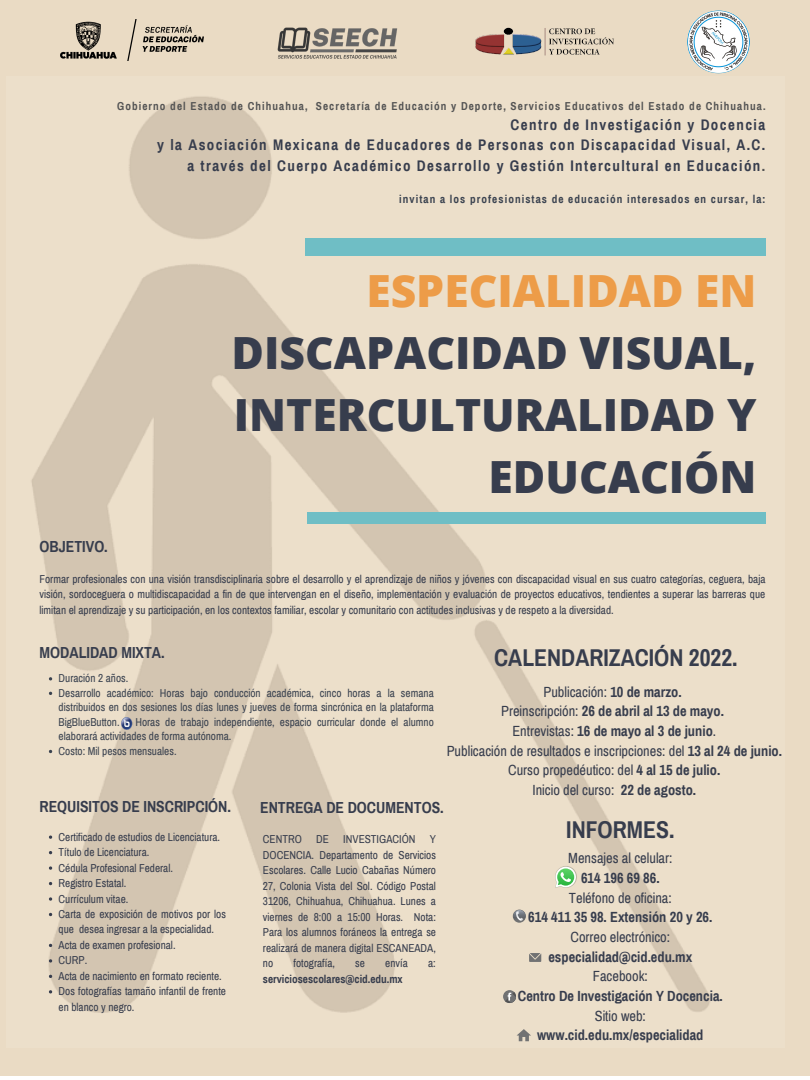
<style>
.page{position:relative;width:810px;height:1080px;background:#fff}
.page>*{position:absolute;margin:0;border:0;box-sizing:border-box;transform-origin:0 0}
.t1{font:800 44.38px/61.9px "Open Sans";color:#373d4d;text-align:right}
.t2{font:800 44.38px "Open Sans";color:#ed9c48}
.t3{font:700 23.75px "Archivo Narrow";color:#373d4d}
.t4{font:700 15.62px "Archivo Narrow";color:#373d4d}
.t5{font:700 15px/20.6px "Archivo Narrow";letter-spacing:.095em;color:#373d4d;text-align:right}
.t6{font:14.38px/19.7px "Archivo Narrow";color:#373d4d;text-align:center}
.t7{font:700 14.38px "Archivo Narrow";color:#373d4d}
.t8{font:11.25px/15.5px "Archivo Narrow";color:#373d4d;text-align:justify}
.t9{font:11.25px/14.5px "Archivo Narrow";color:#3b4350}
.t10{font:700 11.25px "Archivo Narrow";letter-spacing:.095em;color:#545454}
.t11{font:700 11.25px "Archivo Narrow";letter-spacing:.095em;color:#3b4350}
.t12{font:700 11.25px "Archivo Narrow";color:#373d4d}
.s1{color:#545454}
.s2{font-weight:700}
</style>
<div class="page">
<div style="left:0;top:0;width:810px;height:1075px;background:#eadbc4"></div>
<img style="left:32px;top:97px;width:734px;height:945px">
<div style="left:305px;top:239px;width:461px;height:17px;background:#6fbec5"></div>
<div style="left:307px;top:513px;width:459px;height:11px;background:#6fbec5"></div>
<svg style="left:49px;top:866px;width:3px;height:4px"></svg>
<svg style="left:49px;top:897px;width:3px;height:4px"></svg>
<svg style="left:49px;top:959px;width:3px;height:4px"></svg>
<img style="left:475px;top:27px;width:139px;height:29px">
<img style="left:60px;top:19px;width:143px;height:42px">
<img style="left:277px;top:27px;width:121px;height:31px">
<img style="left:687px;top:11px;width:63px;height:62px;border-radius:50%">
<img style="left:554px;top:866px;width:23px;height:23px">
<svg style="left:555px;top:867px;width:21px;height:21px"></svg>
<svg style="left:503px;top:990px;width:13px;height:13px"></svg>
<svg style="left:505px;top:992px;width:12px;height:12px"></svg>
<svg style="left:513px;top:910px;width:13px;height:13px"></svg>
<svg style="left:513px;top:910px;width:13px;height:11px"></svg>
<svg style="left:529px;top:953px;width:12px;height:9px"></svg>
<svg style="left:517px;top:1029px;width:14px;height:12px"></svg>
<svg style="left:121px;top:718px;width:12px;height:11px"></svg>
<p class="t10" style="left:117px;top:100px;width:650px">Gobierno del Estado de Chihuahua, Secretaría de Educación y Deporte, Servicios Educativos del Estado de Chihuahua.</p>
<h3 class="t5" style="left:157px;top:114px;width:609px">Centro de Investigación y Docencia<br>y la Asociación Mexicana de Educadores de Personas con Discapacidad Visual, A.C. a través del Cuerpo Académico Desarrollo y Gestión Intercultural en Educación<span class="s1">.</span></h3>
<p class="t11" style="left:399px;top:193px;width:368px">invitan a los profesionistas de educación interesados en cursar, la:</p>
<h1 class="t2" style="left:366px;top:260px;width:392px">ESPECIALIDAD EN</h1>
<h1 class="t1" style="left:231px;top:321px;width:527px">DISCAPACIDAD VISUAL,<br>INTERCULTURALIDAD Y<br>EDUCACIÓN</h1>
<h3 class="t4" style="left:40px;top:539px;width:70px">OBJETIVO.</h3>
<p class="t8" style="left:40px;top:572px;width:728px">Formar profesionales con una visión transdisciplinaria sobre el desarrollo y el aprendizaje de niños y jóvenes con discapacidad visual en sus cuatro categorías, ceguera, baja visión, sordoceguera o multidiscapacidad a fin de que intervengan en el diseño, implementación y evaluación de proyectos educativos, tendientes a superar las barreras que limitan el aprendizaje y su participación, en los contextos familiar, escolar y comunitario con actitudes inclusivas y de respeto a la diversidad.</p>
<h3 class="t4" style="left:40px;top:645px;width:127px">MODALIDAD MIXTA.</h3>
<p class="t9" style="left:59px;top:671px;width:377px">Duración 2 años.<br>Desarrollo académico: Horas bajo conducción académica, cinco horas a la semana distribuidos en dos sesiones los días lunes y jueves de forma sincrónica en la plataforma BigBlueButton.</p>
<h2 class="t3" style="left:494px;top:645px;width:245px">CALENDARIZACIÓN 2022.</h2>
<p class="t6" style="left:447px;top:682px;width:337px">Publicación: <span class="s2">10 de marzo.<br></span>Preinscripción: <span class="s2">26 de abril al 13 de mayo.<br></span>Entrevistas: <span class="s2">16 de mayo al 3 de junio</span>.<br>Publicación de resultados e inscripciones: del <span class="s2">13 al 24 de junio.<br></span>Curso propedéutico: del <span class="s2">4 al 15 de julio.<br></span>Inicio del curso: <span class="s2">22 de agosto.</span></p>
<p class="t9" style="left:59px;top:715px;width:377px;text-indent:77px">Horas de trabajo independiente, espacio curricular donde el alumno elaborará actividades de forma autónoma.<br>Costo: Mil pesos mensuales.</p>
<h3 class="t4" style="left:40px;top:799px;width:193px">REQUISITOS DE INSCRIPCIÓN.</h3>
<p class="t8" style="left:59px;top:829px;width:169px;text-align:left">Certificado de estudios de Licenciatura.<br>Título de Licenciatura.<br>Cédula Profesional Federal.<br>Registro Estatal.<br>Currículum vitae.<br>Carta de exposición de motivos por los que desea ingresar a la especialidad.<br>Acta de examen profesional.<br>CURP.<br>Acta de nacimiento en formato reciente.<br>Dos fotografías tamaño infantil de frente en blanco y negro.</p>
<h3 class="t4" style="left:260px;top:799px;width:185px">ENTREGA DE DOCUMENTOS.</h3>
<p class="t8" style="left:263px;top:832px;width:40px">CENTRO</p>
<p class="t8" style="left:316px;top:832px;width:14px">DE</p>
<p class="t8" style="left:343px;top:832px;width:74px">INVESTIGACIÓN</p>
<h2 class="t3" style="left:566px;top:817px;width:110px">INFORMES.</h2>
<p class="t6" style="left:568px;top:849px;width:106px">Mensajes al celular:</p>
<p class="t7" style="left:581px;top:870px;width:80px">614 196 69 86.</p>
<p class="t6" style="left:569px;top:888px;width:104px">Teléfono de oficina:</p>
<p class="t7" style="left:528px;top:910px;width:186px">614 411 35 98. Extensión 20 y 26.</p>
<p class="t6" style="left:571px;top:927px;width:101px">Correo electrónico:</p>
<p class="t7" style="left:548px;top:949px;width:145px">especialidad@cid.edu.mx</p>
<p class="t6" style="left:593px;top:967px;width:57px">Facebook:</p>
<p class="t7" style="left:518px;top:988px;width:206px">Centro De Investigación Y Docencia.</p>
<p class="t6" style="left:595px;top:1006px;width:53px">Sitio web:</p>
<p class="t7" style="left:537px;top:1028px;width:168px">www.cid.edu.mx/especialidad</p>
<p class="t8" style="left:263px;top:832px;width:175px;text-indent:167px">Y DOCENCIA. Departamento de Servicios Escolares. Calle Lucio Cabañas Número 27, Colonia Vista del Sol. Código Postal 31206, Chihuahua, Chihuahua. Lunes a viernes de 8:00 a 15:00 Horas. Nota:<br>Para los alumnos foráneos la entrega se realizará de manera digital ESCANEADA, no</p>
<p class="t8" style="left:293px;top:956px;width:43px">fotografía,</p>
<p class="t8" style="left:355px;top:956px;width:11px">se</p>
<p class="t8" style="left:385px;top:956px;width:24px">envía</p>
<p class="t8" style="left:428px;top:956px;width:9px">a:</p>
<p class="t12" style="left:263px;top:973px;width:141px">serviciosescolares@cid.edu.mx</p>
</div>
